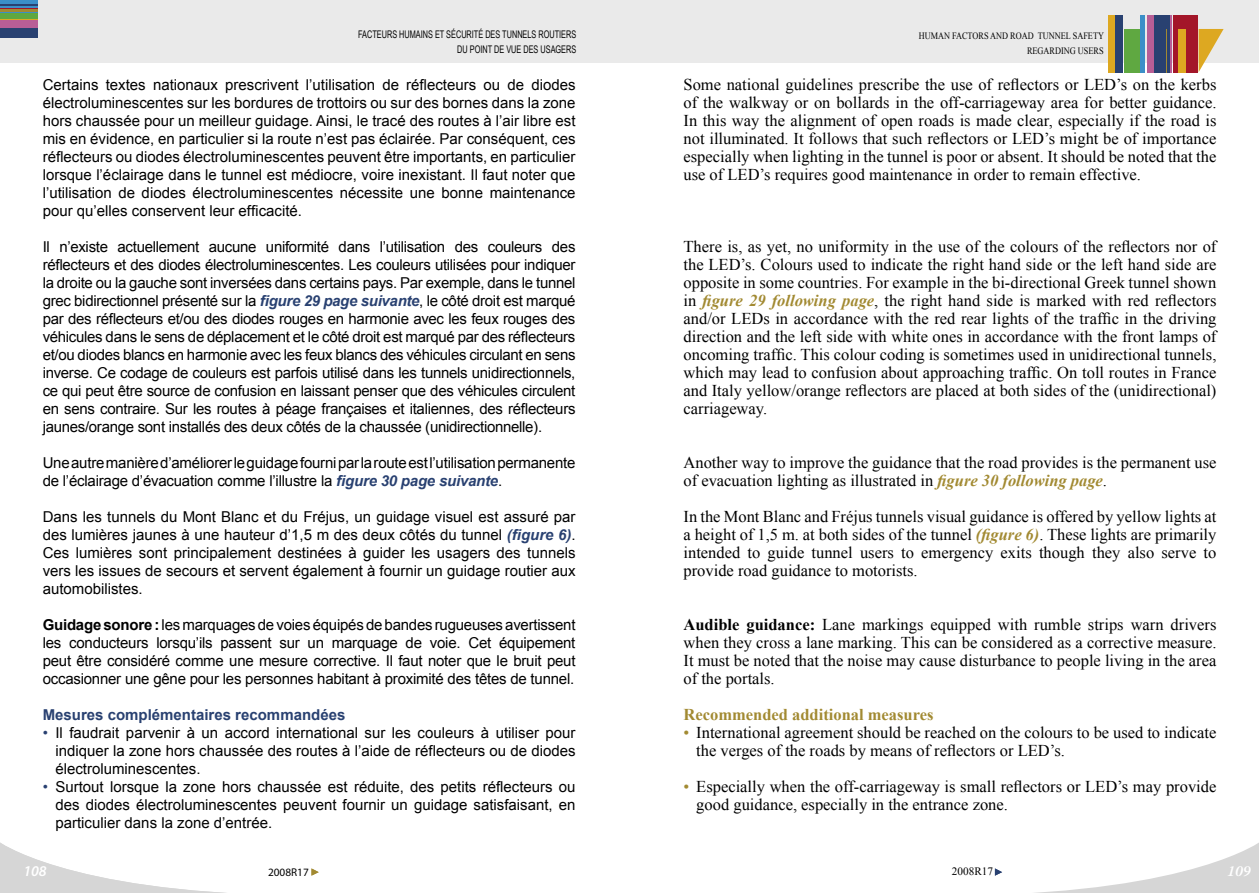
<style>
.page{position:relative;width:1259px;height:893px;background:#fff}
.page>*{position:absolute;margin:0;border:0;box-sizing:border-box;transform-origin:0 0}
.texte_courant_EV{font:16.5px/18px "Times New Roman";color:#000;text-align:justify}
.énumération_VE_avec_puce{font:16.5px/18px "Times New Roman";color:#000}
.Sous-titre_VE{font:700 16.5px "Times New Roman";color:#a28a32}
.texte_courant_VF{font:15px/18px "Arial";letter-spacing:-.015em;color:#000;text-align:justify}
.énumération_VF_avec_puce{font:15px/18px "Arial";color:#000;text-align:justify}
.Sous-titre_VF{font:700 15px "Arial";color:#294171}
.t1{font:italic 600 15px "Myriad Pro";color:#fff}
.t2{font:italic 600 15px "Warnock Pro";color:#fff}
.t3{font:11.25px "Myriad Pro";color:#000}
.t4{font:11.25px "Times New Roman";color:#000}
.t5{font:10.5px/15px "Arial Narrow";color:#000;text-align:right;scale:.85 1}
.t6{font:9.75px/15px "Times New Roman";color:#000;text-align:right;scale:.85 1}
.s1{font-weight:700;font-style:italic;color:#294171}
.s2{font-weight:700}
.s3{color:#294171}
.s4{font-weight:700;font-style:italic;color:#a28a32}
.s5{color:#a28a32}
</style>
<div class="page">
<svg style="left:0;top:842px;width:226px;height:51px"></svg>
<svg style="left:311px;top:868px;width:8px;height:8px"></svg>
<svg style="left:994px;top:843px;width:265px;height:50px"></svg>
<div style="left:0;top:0;width:629px;height:63px;background:#eaeaea"></div>
<hr style="left:0;top:8px;width:38px;height:1px;background:#a31629">
<div style="left:0;top:0;width:38px;height:8px;background:#3b8fc8"></div>
<hr style="left:0;top:9px;width:38px;height:3px;background:#a28a32">
<div style="left:0;top:12px;width:38px;height:7px;background:#5fa841"></div>
<hr style="left:0;top:19px;width:38px;height:2px;background:#dda821">
<div style="left:0;top:21px;width:38px;height:7px;background:#b85e96"></div>
<div style="left:0;top:28px;width:38px;height:9px;background:#294171"></div>
<hr style="left:0;top:12px;width:38px;height:1px;background:#3b8fc8">
<hr style="left:0;top:4px;width:38px;height:2px;background:#294171">
<div style="left:629px;top:0;width:630px;height:63px;background:#eaeaea"></div>
<div style="left:1107px;top:15px;width:7px;height:57px;background:#dda821"></div>
<div style="left:1115px;top:15px;width:7px;height:57px;background:#294171"></div>
<div style="left:1123px;top:29px;width:16px;height:43px;background:#5fa841"></div>
<hr style="left:1140px;top:15px;width:4px;height:57px;background:#3b8fc8">
<svg style="left:1198px;top:29px;width:25px;height:43px"></svg>
<div style="left:1173px;top:15px;width:24px;height:57px;background:#a31629"></div>
<div style="left:1147px;top:15px;width:25px;height:57px;background:#b85e96"></div>
<div style="left:1154px;top:15px;width:16px;height:57px;background:#294171"></div>
<div style="left:1178px;top:29px;width:7px;height:43px;background:#dda821"></div>
<hr style="left:1166px;top:29px;width:1px;height:43px;background:#a28a32">
<p class="t5" style="left:358px;top:27px;width:258px">FACTEURS HUMAINS ET SÉCURITÉ DES TUNNELS ROUTIERS<br>DU POINT DE VUE DES USAGERS</p>
<p class="t6" style="left:918px;top:28px;width:219px">HUMAN FACTORS AND ROAD TUNNEL SAFETY<br>REGARDING USERS</p>
<p class="texte_courant_VF" style="left:43px;top:76px;width:534px">Certains textes nationaux prescrivent l’utilisation de réflecteurs ou de diodes électroluminescentes sur les bordures de trottoirs ou sur des bornes dans la zone hors chaussée pour un meilleur guidage. Ainsi, le tracé des routes à l’air libre est mis en évidence, en particulier si la route n’est pas éclairée. Par conséquent, ces réflecteurs ou diodes électroluminescentes peuvent être importants, en particulier lorsque l’éclairage dans le tunnel est médiocre, voire inexistant. Il faut noter que l’utilisation de diodes électroluminescentes nécessite une bonne maintenance pour qu’elles conservent leur efficacité.</p>
<p class="texte_courant_VF" style="left:43px;top:238px;width:534px">Il n’existe actuellement aucune uniformité dans l’utilisation des couleurs des réflecteurs et des diodes électroluminescentes. Les couleurs utilisées pour indiquer la droite ou la gauche sont inversées dans certains pays. Par exemple, dans le tunnel grec bidirectionnel présenté sur la <span class="s1">figure 29 page suivante</span>, le côté droit est marqué par des réflecteurs et/ou des diodes rouges en harmonie avec les feux rouges des véhicules dans le sens de déplacement et le côté droit est marqué par des réflecteurs et/ou diodes blancs en harmonie avec les feux blancs des véhicules circulant en sens inverse. Ce codage de couleurs est parfois utilisé dans les tunnels unidirectionnels, ce qui peut être source de confusion en laissant penser que des véhicules circulent en sens contraire. Sur les routes à péage françaises et italiennes, des réflecteurs jaunes/orange sont installés des deux côtés de la chaussée (unidirectionnelle).</p>
<p class="texte_courant_VF" style="left:43px;top:454px;width:534px">Une autre manière d’améliorer le guidage fourni par la route est l’utilisation permanente de l’éclairage d’évacuation comme l’illustre la <span class="s1">figure 30 page suivante</span>.</p>
<p class="texte_courant_VF" style="left:43px;top:508px;width:534px">Dans les tunnels du Mont Blanc et du Fréjus, un guidage visuel est assuré par des lumières jaunes à une hauteur d’1,5 m des deux côtés du tunnel <span class="s1">(figure 6)</span>.<br>Ces lumières sont principalement destinées à guider les usagers des tunnels vers les issues de secours et servent également à fournir un guidage routier aux automobilistes.</p>
<p class="texte_courant_VF" style="left:43px;top:616px;width:534px"><span class="s2">Guidage sonore :</span> les marquages de voies équipés de bandes rugueuses avertissent les conducteurs lorsqu’ils passent sur un marquage de voie. Cet équipement peut être considéré comme une mesure corrective. Il faut noter que le bruit peut occasionner une gêne pour les personnes habitant à proximité des têtes de tunnel.</p>
<p class="Sous-titre_VF" style="left:43px;top:705px;width:304px">Mesures complémentaires recommandées</p>
<p class="énumération_VF_avec_puce" style="left:55px;top:724px;width:522px;text-indent:-13px"><span class="s3">•</span> Il faudrait parvenir à un accord international sur les couleurs à utiliser pour indiquer la zone hors chaussée des routes à l’aide de réflecteurs ou de diodes électroluminescentes.</p>
<p class="énumération_VF_avec_puce" style="left:55px;top:778px;width:522px;text-indent:-13px"><span class="s3">•</span> Surtout lorsque la zone hors chaussée est réduite, des petits réflecteurs ou des diodes électroluminescentes peuvent fournir un guidage satisfaisant, en particulier dans la zone d’entrée.</p>
<p class="texte_courant_EV" style="left:683px;top:75px;width:534px">Some national guidelines prescribe the use of reflectors or LED’s on the kerbs of the walkway or on bollards in the off-carriageway area for better guidance.<br>In this way the alignment of open roads is made clear, especially if the road is not illuminated. It follows that such reflectors or LED’s might be of importance especially when lighting in the tunnel is poor or absent. It should be noted that the use of LED’s requires good maintenance in order to remain effective.</p>
<p class="texte_courant_EV" style="left:683px;top:237px;width:534px">There is, as yet, no uniformity in the use of the colours of the reflectors nor of the LED’s. Colours used to indicate the right hand side or the left hand side are opposite in some countries. For example in the bi-directional Greek tunnel shown in <span class="s4">figure 29 following page</span>, the right hand side is marked with red reflectors and/or LEDs in accordance with the red rear lights of the traffic in the driving direction and the left side with white ones in accordance with the front lamps of oncoming traffic. This colour coding is sometimes used in unidirectional tunnels, which may lead to confusion about approaching traffic. On toll routes in France and Italy yellow/orange reflectors are placed at both sides of the (unidirectional) carriageway.</p>
<p class="texte_courant_EV" style="left:683px;top:453px;width:534px">Another way to improve the guidance that the road provides is the permanent use of evacuation lighting as illustrated in <span class="s4">figure 30 following page</span>.</p>
<p class="texte_courant_EV" style="left:683px;top:507px;width:534px">In the Mont Blanc and Fréjus tunnels visual guidance is offered by yellow lights at a height of 1,5 m. at both sides of the tunnel <span class="s4">(figure 6)</span>. These lights are primarily intended to guide tunnel users to emergency exits though they also serve to provide road guidance to motorists.</p>
<p class="texte_courant_EV" style="left:683px;top:615px;width:534px"><span class="s2">Audible guidance:</span> Lane markings equipped with rumble strips warn drivers when they cross a lane marking. This can be considered as a corrective measure.<br>It must be noted that the noise may cause disturbance to people living in the area of the portals.</p>
<p class="Sous-titre_VE" style="left:683px;top:703px;width:251px">Recommended additional measures</p>
<p class="énumération_VE_avec_puce" style="left:696px;top:723px;width:521px;text-indent:-13px"><span class="s5">•</span> International agreement should be reached on the colours to be used to indicate the verges of the roads by means of reflectors or LED’s.</p>
<p class="énumération_VE_avec_puce" style="left:696px;top:777px;width:521px;text-indent:-13px"><span class="s5">•</span> Especially when the off-carriageway is small reflectors or LED’s may provide good guidance, especially in the entrance zone.</p>
<p class="t1" style="left:23px;top:863px;width:25px">108</p>
<p class="t3" style="left:268px;top:866px;width:42px">2008R17</p>
<p class="t4" style="left:952px;top:864px;width:43px">2008R17</p>
<p class="t2" style="left:1227px;top:862px;width:25px">109</p>
</div>
